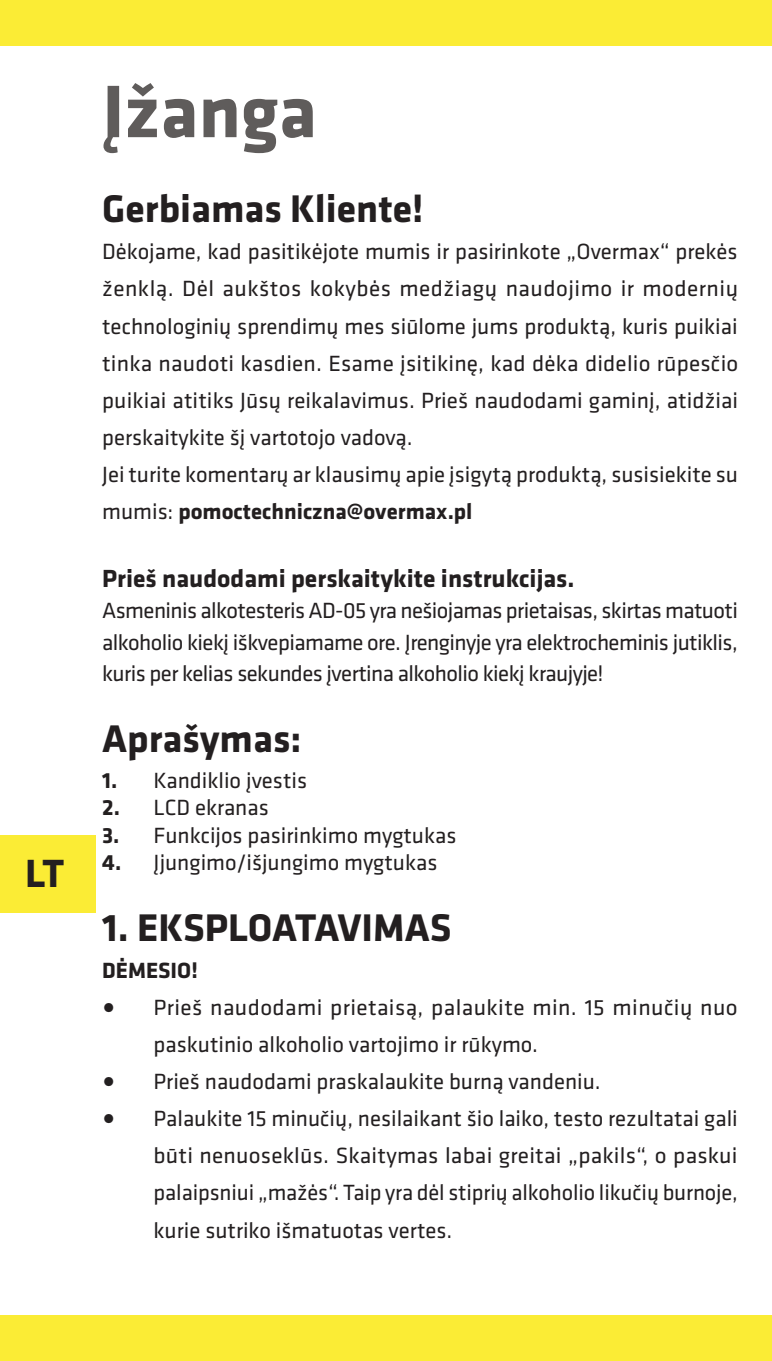
<style>
.page{position:relative;width:772px;height:1361px;background:#fff}
.page>*{position:absolute;margin:0;border:0;box-sizing:border-box;transform-origin:0 0}
.t1{font:700 77.2px "Klavika";color:#5f5c5b}
.t2{font:700 40.8px "Klavika";color:#231f20}
.t3{font:700 40px "Klavika";color:#231f20}
.t4{font:700 25.6px "Klavika";color:#231f20}
.t5{font:22.8px/37.2px "Klavika";color:#231f20}
.t6{font:700 22.8px "Klavika";color:#231f20}
.s1{font-weight:700}
.s2{font-family:"Minion Pro";font-size:34.4px}
</style>
<div class="page">
<div style="left:0;top:0;width:771px;height:45px;background:#fbec35"></div>
<div style="left:0;top:1315px;width:771px;height:46px;background:#fbec35"></div>
<div style="left:0;top:835px;width:96px;height:78px;background:#fbec35"></div>
<h2 class="t2" style="left:25px;top:844px;width:40px">LT</h2>
<h1 class="t1" style="left:102px;top:56px;width:216px">Įžanga</h1>
<h3 class="t3" style="left:102px;top:180px;width:323px">Gerbiamas Kliente!</h3>
<p class="t5" style="left:102px;top:232px;width:637px">Dėkojame, kad pasitikėjote mumis ir pasirinkote „Overmax“ prekės ženklą. Dėl aukštos kokybės medžiagų naudojimo ir modernių technologinių sprendimų mes siūlome jums produktą, kuris puikiai tinka naudoti kasdien. Esame įsitikinę, kad dėka didelio rūpesčio puikiai atitiks Jūsų reikalavimus. Prieš naudodami gaminį, atidžiai perskaitykite šį vartotojo vadovą.<br>Jei turite komentarų ar klausimų apie įsigytą produktą, susisiekite su mumis: <span class="s1">pomoctechniczna@overmax.pl</span></p>
<p class="t4" style="left:102px;top:560px;width:473px">Prieš naudodami perskaitykite instrukcijas.</p>
<p class="t5" style="left:102px;top:594px;width:637px;line-height:31.2px;text-align:justify">Asmeninis alkotesteris AD-05 yra nešiojamas prietaisas, skirtas matuoti alkoholio kiekį iškvepiamame ore. Įrenginyje yra elektrocheminis jutiklis, kuris per kelias sekundes įvertina alkoholio kiekį kraujyje!</p>
<h3 class="t3" style="left:102px;top:709px;width:200px">Aprašymas:</h3>
<p class="t5" style="left:102px;top:761px;width:206px"><span class="s1">1.</span> Kandiklio įvestis</p>
<p class="t5" style="left:102px;top:788px;width:168px"><span class="s1">2.</span> LCD ekranas</p>
<p class="t5" style="left:102px;top:816px;width:355px"><span class="s1">3.</span> Funkcijos pasirinkimo mygtukas</p>
<p class="t5" style="left:102px;top:843px;width:336px"><span class="s1">4.</span> Įjungimo/išjungimo mygtukas</p>
<h3 class="t3" style="left:102px;top:898px;width:350px">1. EKSPLOATAVIMAS</h3>
<p class="t6" style="left:102px;top:954px;width:97px">DĖMESIO!</p>
<p class="t5" style="left:153px;top:988px;width:585px;text-indent:-51px"><span class="s2">•</span> Prieš naudodami prietaisą, palaukite min. 15 minučių nuo paskutinio alkoholio vartojimo ir rūkymo.</p>
<p class="t5" style="left:102px;top:1062px;width:500px"><span class="s2">•</span> Prieš naudodami praskalaukite burną vandeniu.</p>
<p class="t5" style="left:153px;top:1099px;width:585px;text-align:justify;text-indent:-51px"><span class="s2">•</span> Palaukite 15 minučių, nesilaikant šio laiko, testo rezultatai gali būti nenuoseklūs. Skaitymas labai greitai „pakils“, o paskui palaipsniui „mažės“. Taip yra dėl stiprių alkoholio likučių burnoje, kurie sutriko išmatuotas vertes.</p>
</div>
